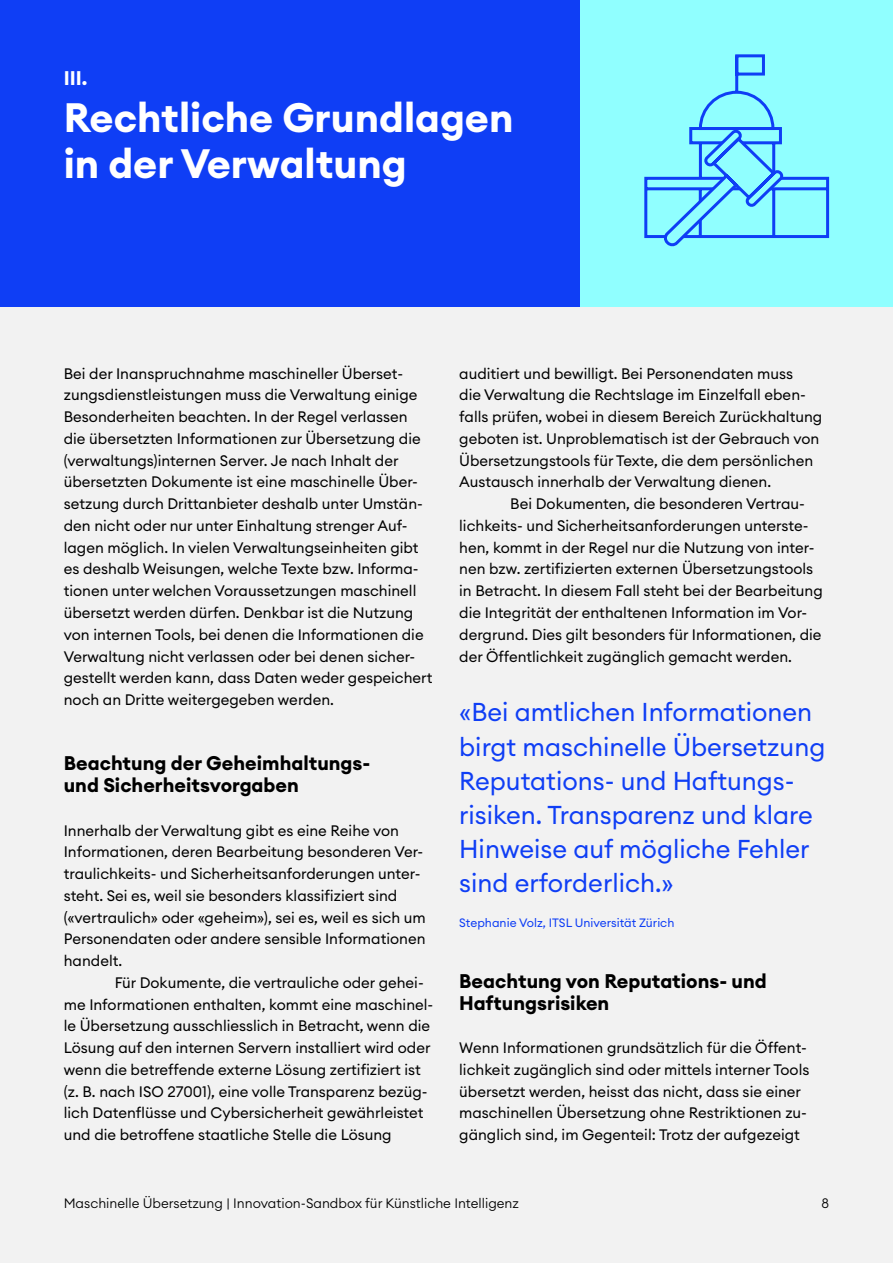
<style>
.page{position:relative;width:893px;height:1263px;background:#fff}
.page>*{position:absolute;margin:0;border:0;box-sizing:border-box;transform-origin:0 0}
.t1{font:700 40.5px/46.5px "Euclid Circular A";color:#fff}
.t2{font:25.5px/34.2px "Euclid Circular A";color:#0f3ef5}
.t3{font:700 19.5px/21.8px "Euclid Circular A";color:#000}
.t4{font:700 19.5px "Euclid Circular A";color:#fff}
.t5{font:15px/21.8px "Euclid Circular A";color:#000}
.t6{font:300 13.5px "Euclid Circular A";color:#000}
.t7{font:12px "Euclid Circular A";color:#0f3ef5}
</style>
<div class="page">
<div style="left:0;top:307px;width:893px;height:956px;background:#f2f2f2"></div>
<div style="left:0;top:0;width:580px;height:307px;background:#0f3ef5"></div>
<div style="left:580px;top:0;width:313px;height:307px;background:#90ffff"></div>
<svg style="left:644px;top:54px;width:186px;height:193px"></svg>
<h3 class="t4" style="left:64px;top:66px;width:25px">III.</h3>
<h1 class="t1" style="left:64px;top:94px;width:451px">Rechtliche Grundlagen in der Verwaltung</h1>
<p class="t5" style="left:64px;top:362px;width:370px">Bei der Inanspruchnahme maschineller Überset&shy;zungsdienstleistungen muss die Verwaltung einige Besonderheiten beachten. In der Regel verlassen die übersetzten Informationen zur Übersetzung die (verwaltungs)internen Server. Je nach Inhalt der übersetzten Dokumente ist eine maschinelle Über&shy;setzung durch Drittanbieter deshalb unter Umstän&shy;den nicht oder nur unter Einhaltung strenger Auf&shy;lagen möglich. In vielen Verwaltungseinheiten gibt es deshalb Weisungen, welche Texte bzw. Informa&shy;tionen unter welchen Voraussetzungen maschinell übersetzt werden dürfen. Denkbar ist die Nutzung von internen Tools, bei denen die Informationen die Verwaltung nicht verlassen oder bei denen sicher&shy;gestellt werden kann, dass Daten weder gespeichert noch an Dritte weitergegeben werden.</p>
<h3 class="t3" style="left:64px;top:753px;width:308px">Beachtung der Geheimhaltungs&shy;und Sicherheitsvorgaben</h3>
<p class="t5" style="left:64px;top:819px;width:364px">Innerhalb der Verwaltung gibt es eine Reihe von Informationen, deren Bearbeitung besonderen Ver&shy;traulichkeits- und Sicherheitsanforderungen unter&shy;steht. Sei es, weil sie besonders klassifiziert sind («vertraulich» oder «geheim»), sei es, weil es sich um Personendaten oder andere sensible Informationen handelt.</p>
<p class="t5" style="left:64px;top:971px;width:371px;text-indent:51px">Für Dokumente, die vertrauliche oder gehei&shy;me Informationen enthalten, kommt eine maschinel&shy;le Übersetzung ausschliesslich in Betracht, wenn die Lösung auf den internen Servern installiert wird oder wenn die betreffende externe Lösung zertifiziert ist (z. B. nach ISO 27001), eine volle Transparenz bezüg&shy;lich Datenflüsse und Cybersicherheit gewährleistet und die betroffene staatliche Stelle die Lösung</p>
<p class="t5" style="left:459px;top:362px;width:365px">auditiert und bewilligt. Bei Personendaten muss<br>die Verwaltung die Rechtslage im Einzelfall eben&shy;falls prüfen, wobei in diesem Bereich Zurückhaltung geboten ist. Unproblematisch ist der Gebrauch von Übersetzungstools für Texte, die dem persönlichen Austausch innerhalb der Verwaltung dienen.</p>
<p class="t5" style="left:459px;top:493px;width:365px;text-indent:51px">Bei Dokumenten, die besonderen Vertrau&shy;lichkeits- und Sicherheitsanforderungen unterste&shy;hen, kommt in der Regel nur die Nutzung von inter&shy;nen bzw. zertifizierten externen Übersetzungstools in Betracht. In diesem Fall steht bei der Bearbeitung die Integrität der enthaltenen Information im Vor&shy;dergrund. Dies gilt besonders für Informationen, die der Öffentlichkeit zugänglich gemacht werden.</p>
<h2 class="t2" style="left:459px;top:695px;width:368px">«Bei amtlichen Informationen birgt maschinelle Übersetzung<br>Reputations- und Haftungs&shy;risiken. Transparenz und klare<br>Hinweise auf mögliche Fehler sind erforderlich.»</h2>
<p class="t7" style="left:459px;top:915px;width:217px">Stephanie Volz, ITSL Universität Zürich</p>
<h3 class="t3" style="left:459px;top:970px;width:309px">Beachtung von Reputations- und<br>Haftungsrisiken</h3>
<p class="t5" style="left:459px;top:1037px;width:352px">Wenn Informationen grundsätzlich für die Öffent&shy;lichkeit zugänglich sind oder mittels interner Tools übersetzt werden, heisst das nicht, dass sie einer maschinellen Übersetzung ohne Restriktionen zu&shy;gänglich sind, im Gegenteil: Trotz der aufgezeigt</p>
<p class="t6" style="left:64px;top:1194px;width:457px">Maschinelle Übersetzung | Innovation-Sandbox für Künstliche Intelligenz</p>
<p class="t6" style="left:821px;top:1194px;width:9px">8</p>
</div>
